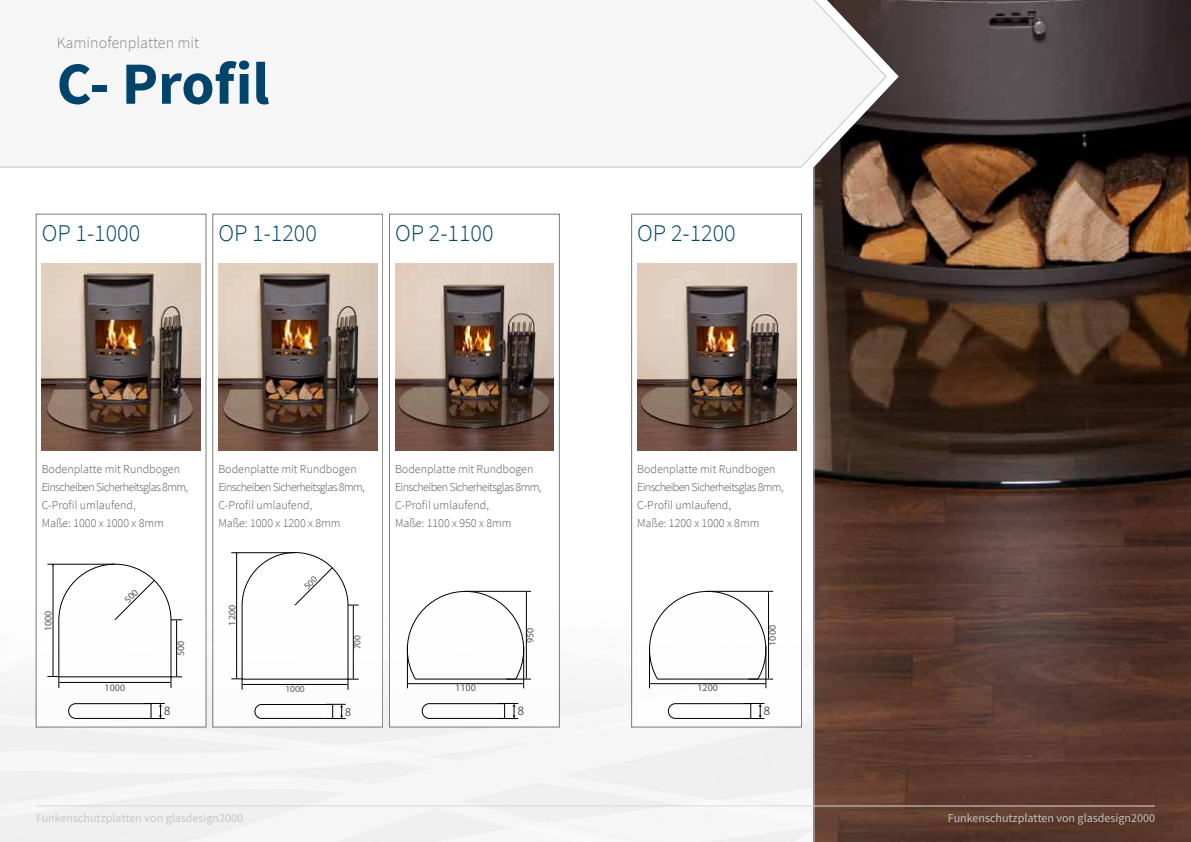
<style>
.page{position:relative;width:1191px;height:842px;background:#fff}
.page>*{position:absolute;margin:0;border:0;box-sizing:border-box;transform-origin:0 0}
.t1{font:700 59.9px "Source Sans Pro";color:#00446b}
.t2{font:300 24px "Source Sans Pro";color:#00446b}
.t3{font:300 16px "Source Sans Pro";color:#878787}
.t4{font:300 12.7px "Myriad Pro";color:#000}
.t5{font:300 12px/18px "Source Sans Pro";color:#575756}
.t6{font:12px "Source Sans Pro";color:#c6c6c6}
.t7{font:300 12px "Myriad Pro";color:#000}
.t8{font:10px "Myriad Pro";color:#575756}
.t9{font:9.4px "Myriad Pro";color:#575756}
</style>
<div class="page">
<svg style="left:814px;top:0;width:377px;height:842px;background:#50382d"></svg>
<div style="left:0;top:0;width:886px;height:167px;background:#f6f6f6"></div>
<img style="left:218px;top:263px;width:159px;height:187px">
<img style="left:42px;top:263px;width:158px;height:187px">
<div style="left:389px;top:214px;width:170px;height:513px;background:#fff;border:1px solid #575756"></div>
<img style="left:395px;top:263px;width:159px;height:187px">
<hr style="left:407px;top:647px;width:1px;height:41px;background:#000">
<hr style="left:523px;top:647px;width:1px;height:41px;background:#000">
<svg style="left:407px;top:591px;width:124px;height:93px"></svg>
<div style="left:631px;top:214px;width:170px;height:513px;background:#fff;border:1px solid #575756"></div>
<img style="left:638px;top:263px;width:158px;height:187px">
<hr style="left:649px;top:648px;width:1px;height:40px;background:#000">
<hr style="left:765px;top:646px;width:1px;height:42px;background:#000">
<svg style="left:649px;top:591px;width:124px;height:93px"></svg>
<hr style="left:36px;top:806px;width:1119px;height:1px;background:#dadada">
<svg style="left:68px;top:703px;width:97px;height:16px"></svg>
<svg style="left:254px;top:704px;width:92px;height:15px"></svg>
<svg style="left:422px;top:703px;width:96px;height:16px"></svg>
<svg style="left:668px;top:703px;width:96px;height:16px"></svg>
<svg style="left:47px;top:564px;width:135px;height:124px"></svg>
<svg style="left:231px;top:552px;width:127px;height:138px"></svg>
<h3 class="t3" style="left:57px;top:33px;width:144px">Kaminofenplatten mit</h3>
<h1 class="t1" style="left:57px;top:45px;width:214px">C- Profil</h1>
<h2 class="t2" style="left:42px;top:218px;width:100px">OP 1-1000</h2>
<h2 class="t2" style="left:218px;top:218px;width:100px">OP 1-1200</h2>
<h2 class="t2" style="left:395px;top:218px;width:100px">OP 2-1100</h2>
<p class="t5" style="left:42px;top:460px;width:148px">Bodenplatte mit Rundbogen<br>Einscheiben Sicherheitsglas 8mm,<br>C-Profil umlaufend,<br>Maße: 1000 x 1000 x 8mm</p>
<p class="t5" style="left:218px;top:460px;width:148px">Bodenplatte mit Rundbogen<br>Einscheiben Sicherheitsglas 8mm,<br>C-Profil umlaufend,<br>Maße: 1000 x 1200 x 8mm</p>
<p class="t5" style="left:395px;top:460px;width:148px">Bodenplatte mit Rundbogen<br>Einscheiben Sicherheitsglas 8mm,<br>C-Profil umlaufend,<br>Maße: 1100 x 950 x 8mm</p>
<p class="t8" style="left:42px;top:631px;width:22px;rotate:-90deg">1000</p>
<p class="t8" style="left:105px;top:681px;width:22px">1000</p>
<p class="t8" style="left:175px;top:656px;width:17px;rotate:-90deg">500</p>
<p class="t8" style="left:226px;top:626px;width:22px;rotate:-90deg">1200</p>
<p class="t9" style="left:285px;top:683px;width:21px">1000</p>
<p class="t9" style="left:351px;top:649px;width:16px;rotate:-90deg">700</p>
<p class="t8" style="left:455px;top:681px;width:22px">1100</p>
<p class="t8" style="left:524px;top:643px;width:17px;rotate:-90deg">950</p>
<h2 class="t2" style="left:637px;top:218px;width:100px">OP 2-1200</h2>
<p class="t5" style="left:637px;top:460px;width:148px">Bodenplatte mit Rundbogen<br>Einscheiben Sicherheitsglas 8mm,<br>C-Profil umlaufend,<br>Maße: 1200 x 1000 x 8mm</p>
<p class="t8" style="left:697px;top:681px;width:22px">1200</p>
<p class="t8" style="left:766px;top:646px;width:22px;rotate:-90deg">1000</p>
<p class="t4" style="left:164px;top:703px;width:8px">8</p>
<p class="t7" style="left:345px;top:704px;width:7px">8</p>
<p class="t4" style="left:518px;top:703px;width:8px">8</p>
<p class="t4" style="left:764px;top:703px;width:8px">8</p>
<p class="t6" style="left:36px;top:811px;width:208px">Funkenschutzplatten von glasdesign2000</p>
<p class="t6" style="left:948px;top:811px;width:208px">Funkenschutzplatten von glasdesign2000</p>
</div>
